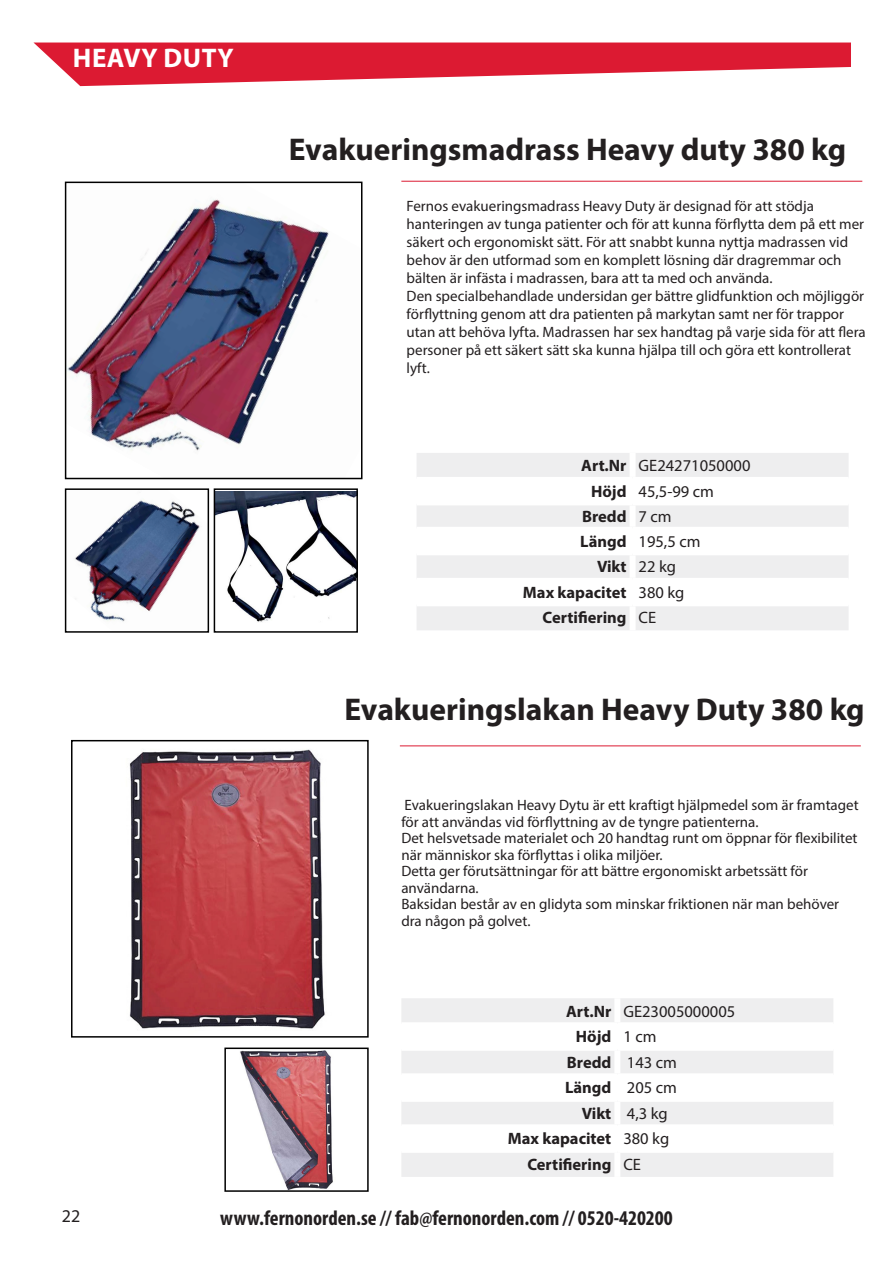
<style>
.page{position:relative;width:893px;height:1263px;background:#fff}
.page>*{position:absolute;margin:0;border:0;box-sizing:border-box;transform-origin:0 0}
.t1{font:700 31.5px "Myriad Pro";color:#231f20}
.t2{font:700 27px "Myriad Pro";letter-spacing:.02em;color:#fff}
.t3{font:700 condensed 21px "Myriad Pro";color:#231f20}
.t4{font:18px "Myriad Pro";color:#231f20}
.t5{font:700 16.5px "Myriad Pro";color:#231f20}
.t6{font:16.5px "Myriad Pro";color:#231f20}
.t7{font:15px/18px "Myriad Pro";color:#231f20}
</style>
<div class="page">
<svg style="left:34px;top:43px;width:817px;height:43px"></svg>
<hr style="left:401px;top:181px;width:461px;height:1px;background:#dc1a32">
<img style="left:68px;top:199px;width:261px;height:252px">
<div style="left:65px;top:182px;width:297px;height:297px;border:2px solid #000"></div>
<img style="left:75px;top:499px;width:125px;height:123px">
<div style="left:65px;top:488px;width:144px;height:145px;border:2px solid #000"></div>
<img style="left:217px;top:492px;width:138px;height:130px">
<div style="left:214px;top:488px;width:144px;height:145px;border:2px solid #000"></div>
<hr style="left:400px;top:745px;width:461px;height:1px;background:#dc1a32">
<img style="left:129px;top:749px;width:196px;height:280px">
<div style="left:71px;top:740px;width:298px;height:297px;border:2px solid #000"></div>
<img style="left:240px;top:1050px;width:93px;height:139px">
<div style="left:224px;top:1047px;width:145px;height:145px;border:2px solid #000"></div>
<svg style="left:401px;top:998px;width:432px;height:179px;fill:#eeeeef"></svg>
<div style="left:614px;top:998px;width:6px;height:24px;background:#fff"></div>
<div style="left:614px;top:1025px;width:6px;height:23px;background:#fff"></div>
<div style="left:614px;top:1051px;width:6px;height:22px;background:#fff"></div>
<div style="left:614px;top:1076px;width:6px;height:23px;background:#fff"></div>
<div style="left:614px;top:1102px;width:6px;height:22px;background:#fff"></div>
<div style="left:614px;top:1127px;width:6px;height:23px;background:#fff"></div>
<div style="left:614px;top:1153px;width:6px;height:24px;background:#fff"></div>
<hr style="left:401px;top:1022px;width:216px;height:3px;background:#fff">
<hr style="left:617px;top:1022px;width:216px;height:3px;background:#fff">
<hr style="left:401px;top:1048px;width:216px;height:3px;background:#fff">
<hr style="left:617px;top:1048px;width:216px;height:3px;background:#fff">
<hr style="left:401px;top:1073px;width:216px;height:3px;background:#fff">
<hr style="left:617px;top:1073px;width:216px;height:3px;background:#fff">
<hr style="left:401px;top:1099px;width:216px;height:3px;background:#fff">
<hr style="left:617px;top:1099px;width:216px;height:3px;background:#fff">
<hr style="left:401px;top:1124px;width:216px;height:3px;background:#fff">
<hr style="left:617px;top:1124px;width:216px;height:3px;background:#fff">
<hr style="left:401px;top:1150px;width:216px;height:3px;background:#fff">
<hr style="left:617px;top:1150px;width:216px;height:3px;background:#fff">
<svg style="left:417px;top:453px;width:432px;height:177px;fill:#eeeeef"></svg>
<div style="left:630px;top:453px;width:6px;height:24px;background:#fff"></div>
<div style="left:630px;top:480px;width:6px;height:22px;background:#fff"></div>
<div style="left:630px;top:505px;width:6px;height:22px;background:#fff"></div>
<div style="left:630px;top:530px;width:6px;height:22px;background:#fff"></div>
<div style="left:630px;top:555px;width:6px;height:23px;background:#fff"></div>
<div style="left:630px;top:581px;width:6px;height:22px;background:#fff"></div>
<div style="left:630px;top:606px;width:6px;height:24px;background:#fff"></div>
<hr style="left:417px;top:477px;width:216px;height:3px;background:#fff">
<hr style="left:633px;top:477px;width:216px;height:3px;background:#fff">
<hr style="left:417px;top:502px;width:216px;height:3px;background:#fff">
<hr style="left:633px;top:502px;width:216px;height:3px;background:#fff">
<hr style="left:417px;top:527px;width:216px;height:3px;background:#fff">
<hr style="left:633px;top:527px;width:216px;height:3px;background:#fff">
<hr style="left:417px;top:552px;width:216px;height:3px;background:#fff">
<hr style="left:633px;top:552px;width:216px;height:3px;background:#fff">
<hr style="left:417px;top:578px;width:216px;height:3px;background:#fff">
<hr style="left:633px;top:578px;width:216px;height:3px;background:#fff">
<hr style="left:417px;top:603px;width:216px;height:3px;background:#fff">
<hr style="left:633px;top:603px;width:216px;height:3px;background:#fff">
<p class="t2" style="left:73px;top:40px;width:162px">HEAVY DUTY</p>
<p class="t1" style="left:289px;top:129px;width:559px">Evakueringsmadrass Heavy duty 380 kg</p>
<p class="t7" style="left:407px;top:196px;width:409px">Fernos evakueringsmadrass Heavy Duty är designad för att stödja</p>
<p class="t7" style="left:407px;top:214px;width:459px">hanteringen av tunga patienter och för att kunna förflytta dem på ett mer säkert och ergonomiskt sätt. För att snabbt kunna nyttja madrassen vid behov är den utformad som en komplett lösning där dragremmar och bälten är infästa i madrassen, bara att ta med och använda.</p>
<p class="t7" style="left:407px;top:286px;width:461px">Den specialbehandlade undersidan ger bättre glidfunktion och möjliggör förflyttning genom att dra patienten på markytan samt ner för trappor utan att behöva lyfta. Madrassen har sex handtag på varje sida för att flera personer på ett säkert sätt ska kunna hjälpa till och göra ett kontrollerat lyft.</p>
<p class="t5" style="left:581px;top:455px;width:47px">Art.Nr</p>
<p class="t6" style="left:639px;top:456px;width:113px">GE24271050000</p>
<p class="t5" style="left:591px;top:480px;width:37px">Höjd</p>
<p class="t6" style="left:639px;top:481px;width:77px">45,5-99 cm</p>
<p class="t5" style="left:582px;top:506px;width:46px">Bredd</p>
<p class="t6" style="left:639px;top:507px;width:35px">7 cm</p>
<p class="t5" style="left:580px;top:530px;width:48px">Längd</p>
<p class="t6" style="left:639px;top:531px;width:63px">195,5 cm</p>
<p class="t5" style="left:597px;top:556px;width:31px">Vikt</p>
<p class="t6" style="left:639px;top:556px;width:39px">22 kg</p>
<p class="t5" style="left:523px;top:581px;width:105px">Max kapacitet</p>
<p class="t6" style="left:639px;top:582px;width:47px">380 kg</p>
<p class="t5" style="left:543px;top:607px;width:85px">Certifiering</p>
<p class="t6" style="left:639px;top:607px;width:19px">CE</p>
<p class="t1" style="left:344px;top:689px;width:522px">Evakueringslakan Heavy Duty 380 kg</p>
<p class="t7" style="left:401px;top:797px;width:459px;line-height:16.5px">Evakueringslakan Heavy Dytu är ett kraftigt hjälpmedel som är framtaget för att användas vid förflyttning av de tyngre patienterna.</p>
<p class="t7" style="left:401px;top:830px;width:458px;line-height:16.5px">Det helsvetsade materialet och 20 handtag runt om öppnar för flexibilitet när människor ska förflyttas i olika miljöer.</p>
<p class="t7" style="left:401px;top:862px;width:408px">Detta ger förutsättningar för att bättre ergonomiskt arbetssätt för</p>
<p class="t7" style="left:401px;top:879px;width:79px">användarna.</p>
<p class="t7" style="left:401px;top:896px;width:439px;line-height:16.5px">Baksidan består av en glidyta som minskar friktionen när man behöver dra någon på golvet.</p>
<p class="t5" style="left:566px;top:1000px;width:47px">Art.Nr</p>
<p class="t6" style="left:623px;top:1001px;width:113px">GE23005000005</p>
<p class="t5" style="left:576px;top:1026px;width:37px">Höjd</p>
<p class="t6" style="left:623px;top:1026px;width:35px">1 cm</p>
<p class="t5" style="left:567px;top:1051px;width:46px">Bredd</p>
<p class="t6" style="left:627px;top:1052px;width:52px">143 cm</p>
<p class="t5" style="left:565px;top:1077px;width:48px">Längd</p>
<p class="t6" style="left:627px;top:1077px;width:52px">205 cm</p>
<p class="t5" style="left:582px;top:1102px;width:31px">Vikt</p>
<p class="t6" style="left:627px;top:1103px;width:42px">4,3 kg</p>
<p class="t5" style="left:508px;top:1128px;width:105px">Max kapacitet</p>
<p class="t6" style="left:623px;top:1128px;width:47px">380 kg</p>
<p class="t5" style="left:527px;top:1153px;width:85px">Certifiering</p>
<p class="t6" style="left:623px;top:1154px;width:19px">CE</p>
<p class="t4" style="left:62px;top:1205px;width:20px">22</p>
<h3 class="t3" style="left:220px;top:1204px;width:454px">www.fernonorden.se // fab@fernonorden.com // 0520-420200</h3>
</div>
